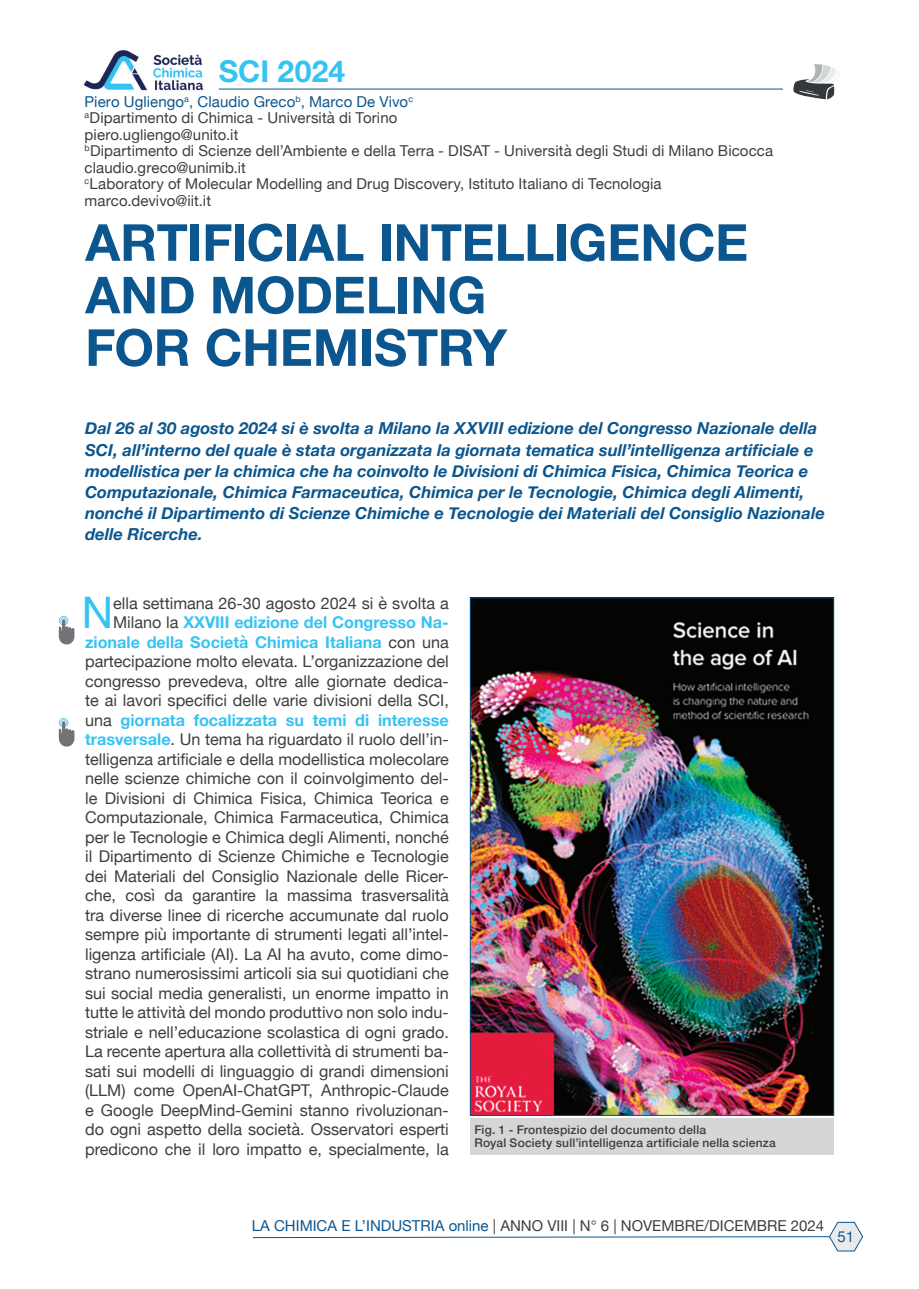
<style>
.page{position:relative;width:919px;height:1289px;background:#fff}
.page>*{position:absolute;margin:0;border:0;box-sizing:border-box;transform-origin:0 0}
.Titolo_articolo{font:700 51px/52.5px "Helvetica Neue";letter-spacing:-.005em;color:#0b568e}
.Body_Text_2{font:43.5px "Helvetica Neue";color:#35c3f2}
.t1{font:700 30px "Helvetica Neue";letter-spacing:.005em;color:#35c3f2}
.Sottotitolo{font:italic 700 16.5px/21px "Helvetica Neue";color:#0b568e}
.Body_Text_2-2{font:16.2px/19.5px "Helvetica Neue";color:#3e3e3f;text-align:right}
.Riepilogo_autori{font:15px "Helvetica Neue";letter-spacing:.005em;color:#3e3e3f}
.Riepilogo_autori-2{font:15px "Helvetica Neue";letter-spacing:.005em;color:#0b568e}
.Dida{font:500 12px "Helvetica Neue";letter-spacing:.015em;color:#3e3e3f}
.s1{font-weight:700;color:#35c3f2}
.s2{color:#0b568e}
</style>
<div class="page">
<svg style="left:252px;top:1222px;width:610px;height:29px"></svg>
<img style="left:83px;top:50px;width:120px;height:41px">
<hr style="left:219px;top:89px;width:563px;height:1px;background:#0b568e">
<svg style="left:793px;top:64px;width:43px;height:35px"></svg>
<div style="left:470px;top:1118px;width:363px;height:36px;background:#d5d6d8"></div>
<img style="left:472px;top:599px;width:359px;height:514px">
<svg style="left:59px;top:616px;width:15px;height:28px"></svg>
<svg style="left:59px;top:718px;width:15px;height:28px"></svg>
<h3 class="t1" style="left:219px;top:48px;width:128px">SCI 2024</h3>
<p class="Riepilogo_autori-2" style="left:85px;top:90px;width:330px">Piero Ugliengo<sup>a</sup>, Claudio Greco<sup>b</sup>, Marco De Vivo<sup>c</sup></p>
<p class="Riepilogo_autori" style="left:85px;top:107px;width:314px"><sup>a</sup>Dipartimento di Chimica - Università di Torino</p>
<p class="Riepilogo_autori" style="left:85px;top:123px;width:155px">piero.ugliengo@unito.it</p>
<p class="Riepilogo_autori" style="left:85px;top:140px;width:690px"><sup>b</sup>Dipartimento di Scienze dell’Ambiente e della Terra - DISAT - Università degli Studi di Milano Bicocca</p>
<p class="Riepilogo_autori" style="left:85px;top:156px;width:163px">claudio.greco@unimib.it</p>
<p class="Riepilogo_autori" style="left:85px;top:173px;width:578px"><sup>c</sup>Laboratory of Molecular Modelling and Drug Discovery, Istituto Italiano di Tecnologia</p>
<p class="Riepilogo_autori" style="left:85px;top:189px;width:128px">marco.devivo@iit.it</p>
<p class="Titolo_articolo" style="left:85px;top:218px;width:664px">ARTIFICIAL INTELLIGENCE<br>AND MODELING</p>
<p class="Titolo_articolo" style="left:85px;top:323px;width:423px">FOR CHEMISTRY</p>
<p class="Sottotitolo" style="left:85px;top:418px;width:741px">Dal 26 al 30 agosto 2024 si è svolta a Milano la XXVIII edizione del Congresso Nazionale della SCI, all’interno del quale è stata organizzata la giornata tematica sull’intelligenza artificiale e modellistica per la chimica che ha coinvolto le Divisioni di Chimica Fisica, Chimica Teorica e Computazionale, Chimica Farmaceutica, Chimica per le Tecnologie, Chimica degli Alimenti, nonché il Dipartimento di Scienze Chimiche e Tecnologie dei Materiali del Consiglio Nazionale delle Ricerche.</p>
<p class="Body_Text_2-2" style="left:85px;top:594px;width:365px">ella settimana 26-30 agosto 2024 si è svolta a Milano la <span class="s1">XXVIII edizione del Congresso Na&shy;zionale della Società Chimica Italiana</span> con una partecipazione molto elevata. L’organizzazione del congresso prevedeva, oltre alle giornate dedica&shy;te ai lavori specifici delle varie divisioni della SCI, una <span class="s1">giornata focalizzata su temi di interesse trasversale</span>. Un tema ha riguardato il ruolo dell’in&shy;telligenza artificiale e della modellistica molecolare nelle scienze chimiche con il coinvolgimento del&shy;le Divisioni di Chimica Fisica, Chimica Teorica e Computazionale, Chimica Farmaceutica, Chimica per le Tecnologie e Chimica degli Alimenti, nonché il Dipartimento di Scienze Chimiche e Tecnologie dei Materiali del Consiglio Nazionale delle Ricer&shy;che, così da garantire la massima trasversalità tra diverse linee di ricerche accumunate dal ruolo sempre più importante di strumenti legati all’intel&shy;ligenza artificiale (AI). La AI ha avuto, come dimo&shy;strano numerosissimi articoli sia sui quotidiani che sui social media generalisti, un enorme impatto in tutte le attività del mondo produttivo non solo indu&shy;striale e nell’educazione scolastica di ogni grado.<br>La recente apertura alla collettività di strumenti ba&shy;sati sui modelli di linguaggio di grandi dimensioni (LLM) come OpenAI-ChatGPT, Anthropic-Claude e Google DeepMind-Gemini stanno rivoluzionan&shy;do ogni aspetto della società. Osservatori esperti predicono che il loro impatto e, specialmente, la</p>
<p class="Body_Text_2" style="left:82px;top:581px;width:33px">N</p>
<p class="Dida" style="left:474px;top:1119px;width:233px">Fig. 1 - Frontespizio del documento della</p>
<p class="Dida" style="left:474px;top:1133px;width:303px">Royal Society sull’intelligenza artificiale nella scienza</p>
<p class="Riepilogo_autori" style="left:252px;top:1214px;width:573px"><span class="s2">LA CHIMICA E L’INDUSTRIA online</span> | ANNO VIII | N° 6 | NOVEMBRE/DICEMBRE 2024</p>
<p class="Riepilogo_autori-2" style="left:837px;top:1225px;width:18px">51</p>
</div>
